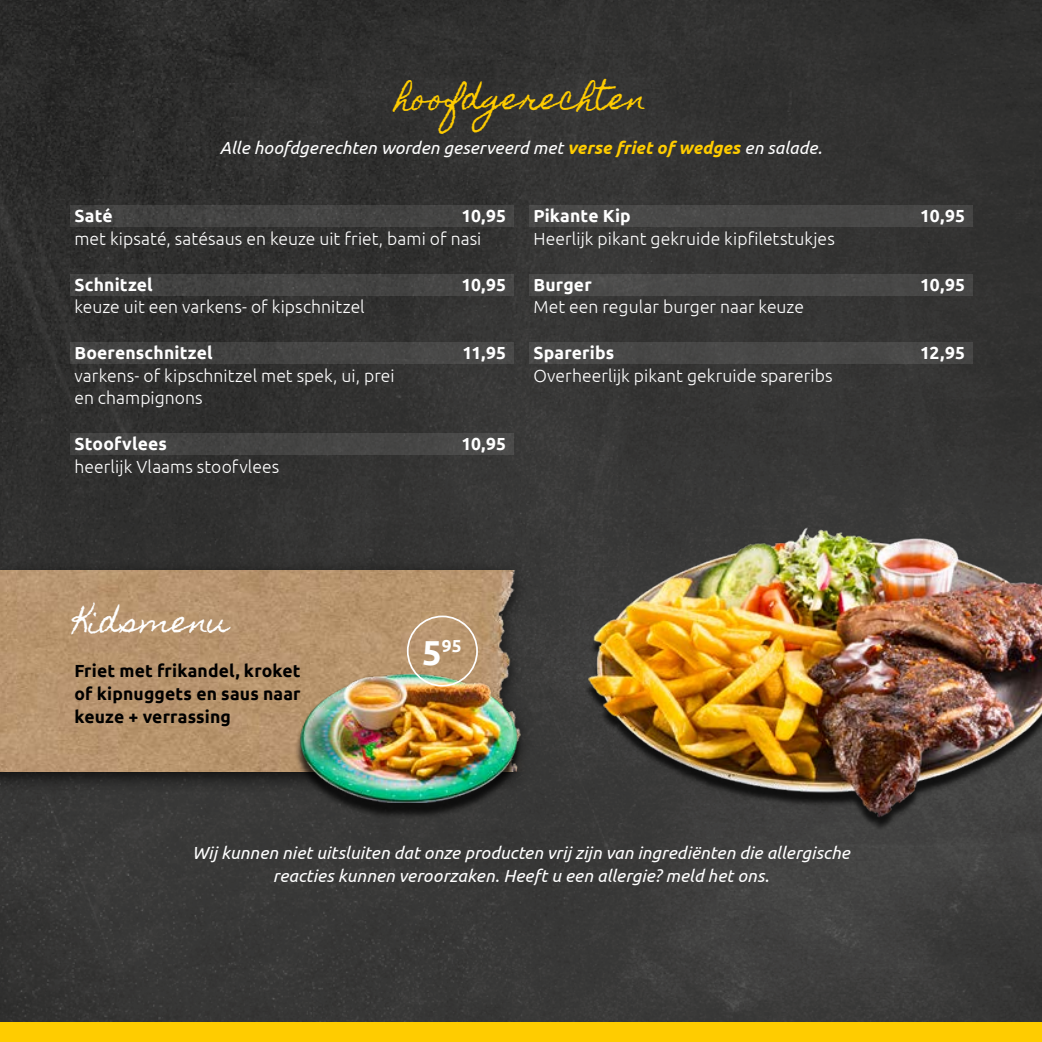
<style>
.page{position:relative;width:1042px;height:1042px;background:#fff}
.page>*{position:absolute;margin:0;border:0;box-sizing:border-box;transform-origin:0 0}
.t1{font:29.75px "Homemade Apple";letter-spacing:.025em;color:#fc0}
.t2{font:29.75px "Homemade Apple";letter-spacing:.02em;color:#fff}
.t3{font:300 17.5px/22.8px "Ubuntu";letter-spacing:.005em;color:#fff}
.t4{font:italic 17.5px/22.8px "Ubuntu";letter-spacing:.005em;color:#fff;text-align:center}
.t5{font:700 17.5px "Ubuntu";letter-spacing:.01em;color:#fff}
.t6{font:700 17.5px/22.8px "Ubuntu";letter-spacing:.01em;color:#000;text-align:justify}
.t7{font:700 17.32px "Ubuntu";color:#fff}
.s1{font-weight:700;color:#fc0}
.s2{font-size:34.65px}
</style>
<div class="page">
<div style="left:0;top:0;width:1042px;height:1042px;background:linear-gradient(to right,#313130,#383837)"></div>
<div style="left:0;top:1022px;width:1042px;height:20px;background:#fc0"></div>
<div style="left:0;top:558px;width:535px;height:234px;background:#000;opacity:.75"></div>
<img style="left:0;top:570px;width:529px;height:201px">
<div style="left:295px;top:679px;width:228px;height:139px;background:#000;opacity:.75"></div>
<img style="left:285px;top:649px;width:247px;height:153px">
<div style="left:407px;top:615px;width:71px;height:71px;border:2px solid #fff;border-radius:50%"></div>
<img style="left:579px;top:511px;width:463px;height:326px">
<div style="left:70px;top:206px;width:443px;height:21px;background:#434342"></div>
<div style="left:70px;top:274px;width:443px;height:21px;background:#444443"></div>
<div style="left:70px;top:342px;width:443px;height:21px;background:#454544"></div>
<div style="left:70px;top:433px;width:443px;height:21px;background:#464544"></div>
<div style="left:529px;top:342px;width:443px;height:21px;background:#484847"></div>
<div style="left:529px;top:274px;width:443px;height:21px;background:#484847"></div>
<div style="left:529px;top:206px;width:443px;height:21px;background:#484747"></div>
<h1 class="t1" style="left:395px;top:81px;width:253px">hoofdgerechten</h1>
<p class="t4" style="left:220px;top:136px;width:604px">Alle hoofdgerechten worden geserveerd met <span class="s1">verse friet of wedges</span> en salade.</p>
<p class="t5" style="left:74px;top:205px;width:40px">Saté</p>
<p class="t5" style="left:461px;top:205px;width:46px">10,95</p>
<p class="t3" style="left:74px;top:227px;width:408px">met kipsaté, satésaus en keuze uit friet, bami of nasi</p>
<p class="t5" style="left:74px;top:274px;width:80px">Schnitzel</p>
<p class="t5" style="left:461px;top:274px;width:46px">10,95</p>
<p class="t3" style="left:74px;top:295px;width:292px">keuze uit een varkens- of kipschnitzel</p>
<p class="t5" style="left:74px;top:342px;width:140px">Boerenschnitzel</p>
<p class="t5" style="left:462px;top:342px;width:45px">11,95</p>
<p class="t3" style="left:74px;top:363px;width:322px">varkens- of kipschnitzel met spek, ui, prei en champignons</p>
<p class="t5" style="left:74px;top:433px;width:94px">Stoofvlees</p>
<p class="t5" style="left:461px;top:433px;width:46px">10,95</p>
<p class="t3" style="left:74px;top:454px;width:206px">heerlijk Vlaams stoofvlees</p>
<p class="t5" style="left:533px;top:205px;width:99px">Pikante Kip</p>
<p class="t5" style="left:920px;top:205px;width:46px">10,95</p>
<p class="t3" style="left:533px;top:227px;width:303px">Heerlijk pikant gekruide kipfiletstukjes</p>
<p class="t5" style="left:533px;top:274px;width:60px">Burger</p>
<p class="t5" style="left:920px;top:274px;width:46px">10,95</p>
<p class="t3" style="left:533px;top:295px;width:272px">Met een regular burger naar keuze</p>
<p class="t5" style="left:533px;top:342px;width:82px">Spareribs</p>
<p class="t5" style="left:920px;top:342px;width:46px">12,95</p>
<p class="t3" style="left:533px;top:363px;width:301px">Overheerlijk pikant gekruide spareribs</p>
<h1 class="t2" style="left:74px;top:604px;width:156px">Kidsmenu</h1>
<p class="t6" style="left:74px;top:659px;width:228px">Friet met frikandel, kroket of kipnuggets en saus naar keuze + verrassing</p>
<p class="t7" style="left:422px;top:636px;width:41px"><span class="s2">5</span>95</p>
<p class="t4" style="left:192px;top:841px;width:659px">Wij kunnen niet uitsluiten dat onze producten vrij zijn van ingrediënten die allergische reacties kunnen veroorzaken. Heeft u een allergie? meld het ons.</p>
</div>
